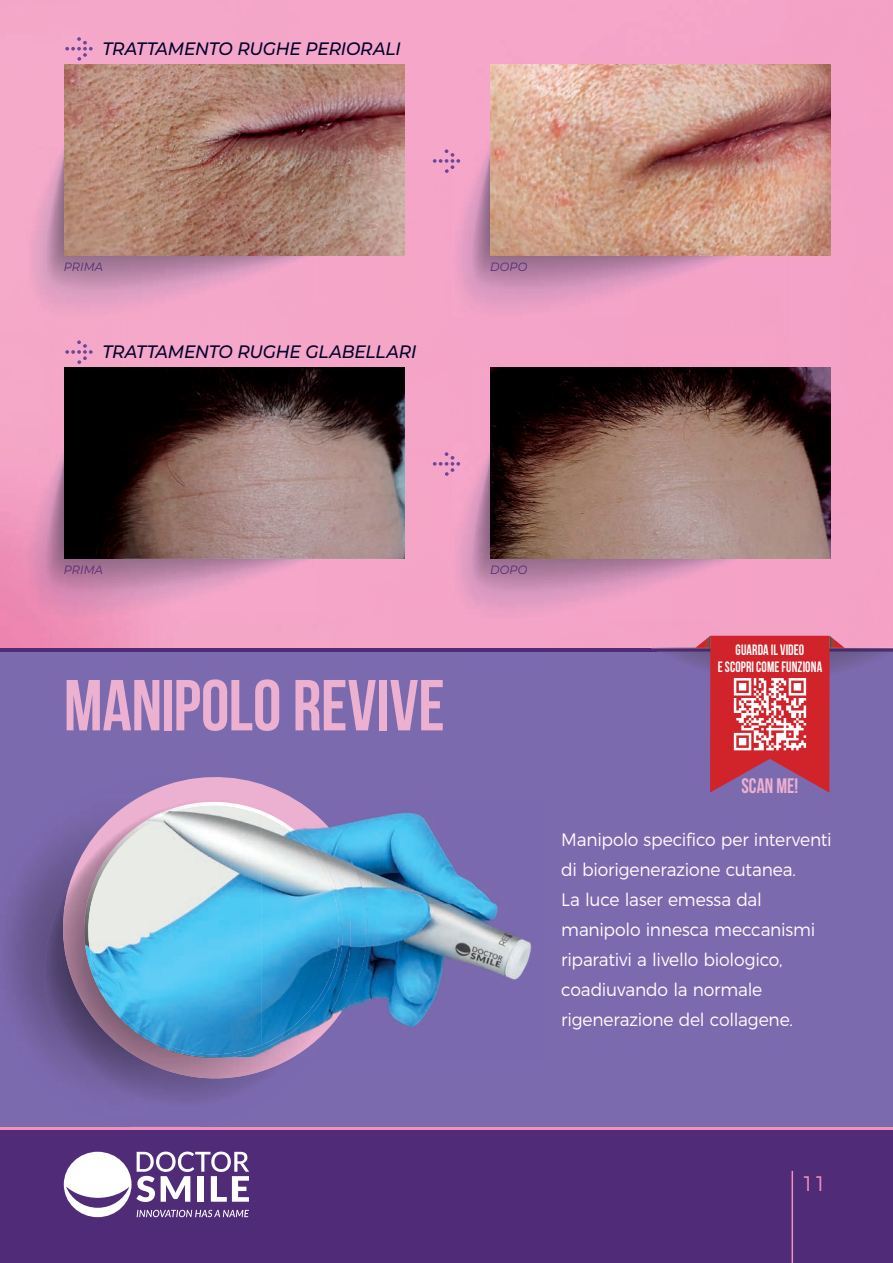
<style>
.page{position:relative;width:893px;height:1263px;background:#fff}
.page>*{position:absolute;margin:0;border:0;box-sizing:border-box;transform-origin:0 0}
.t1{font:700 72px "Bebas Neue";letter-spacing:-.005em;color:#ecb0d0}
.t2{font:700 21px "Bebas Neue";letter-spacing:.005em;color:#ecb0d0;scale:.95 1}
.t3{font:300 21px "Montserrat";color:#f390bc;scale:.95 1}
.t4{font:300 18px/30px "Montserrat";letter-spacing:-.01em;color:#fff;scale:.95 1}
.t5{font:italic 500 18px "Montserrat";letter-spacing:-.015em;color:#00002b;scale:.95 1}
.t6{font:700 15px/16.5px "Bebas Neue";letter-spacing:.005em;color:#fff;text-align:center;scale:.9 1}
.t7{font:italic 12px "Montserrat";letter-spacing:.005em;color:#502b77;scale:.95 1}
</style>
<div class="page">
<div style="left:0;top:1130px;width:893px;height:133px;background:#502b77"></div>
<svg style="left:64px;top:1151px;width:185px;height:66px"></svg>
<hr style="left:791px;top:1171px;width:2px;height:92px;background:#f390bc">
<hr style="left:0;top:1127px;width:893px;height:3px;background:#f390bc">
<div style="left:0;top:0;width:788px;height:161px;background:#f5a6c9"></div>
<div style="left:788px;top:0;width:105px;height:647px;background:#f4a2c6"></div>
<div style="left:315px;top:161px;width:157px;height:487px;background:#f5a5c7"></div>
<img style="left:27px;top:139px;width:291px;height:178px">
<img style="left:27px;top:442px;width:291px;height:178px">
<img style="left:453px;top:139px;width:291px;height:178px">
<img style="left:453px;top:442px;width:291px;height:178px">
<img style="left:64px;top:64px;width:340px;height:192px">
<img style="left:490px;top:64px;width:340px;height:192px">
<img style="left:490px;top:367px;width:340px;height:192px">
<svg style="left:433px;top:149px;width:27px;height:24px"></svg>
<svg style="left:433px;top:452px;width:27px;height:24px"></svg>
<img style="left:64px;top:367px;width:340px;height:192px">
<div style="left:0;top:651px;width:893px;height:476px;background:#7c6aaf"></div>
<svg style="left:41px;top:777px;width:231px;height:323px"></svg>
<img style="left:84px;top:1078px;width:103px;height:24px">
<img style="left:58px;top:799px;width:214px;height:279px">
<svg style="left:70px;top:788px;width:229px;height:284px"></svg>
<img style="left:380px;top:812px;width:117px;height:92px">
<img style="left:380px;top:904px;width:152px;height:124px">
<img style="left:357px;top:816px;width:23px;height:189px">
<img style="left:110px;top:802px;width:206px;height:13px">
<img style="left:79px;top:1005px;width:34px;height:11px">
<img style="left:118px;top:1045px;width:192px;height:12px">
<img style="left:70px;top:806px;width:192px;height:199px">
<img style="left:261px;top:815px;width:96px;height:230px">
<img style="left:113px;top:1004px;width:149px;height:50px">
<hr style="left:0;top:648px;width:893px;height:3px;background:#502b77">
<svg style="left:65px;top:37px;width:28px;height:24px"></svg>
<svg style="left:65px;top:340px;width:28px;height:24px"></svg>
<img style="left:651px;top:648px;width:242px;height:3px">
<img style="left:649px;top:647px;width:244px;height:1px">
<svg style="left:695px;top:636px;width:150px;height:157px"></svg>
<p class="t5" style="left:102px;top:36px;width:315px">TRATTAMENTO RUGHE PERIORALI</p>
<p class="t7" style="left:64px;top:258px;width:43px">PRIMA</p>
<p class="t5" style="left:102px;top:339px;width:332px">TRATTAMENTO RUGHE GLABELLARI</p>
<p class="t7" style="left:490px;top:258px;width:41px">DOPO</p>
<p class="t7" style="left:64px;top:562px;width:43px">PRIMA</p>
<h1 class="t1" style="left:64px;top:666px;width:382px">MANIPOLO REVIVE</h1>
<p class="t7" style="left:490px;top:562px;width:41px">DOPO</p>
<p class="t6" style="left:718px;top:641px;width:117px">GUARDA IL VIDEO<br>E SCOPRI COME FUNZIONA</p>
<p class="t2" style="left:741px;top:774px;width:61px">SCAN ME!</p>
<p class="t4" style="left:561px;top:823px;width:286px">Manipolo specifico per interventi di biorigenerazione cutanea.<br>La luce laser emessa dal manipolo innesca meccanismi riparativi a livello biologico, coadiuvando la normale rigenerazione del collagene.</p>
<p class="t3" style="left:802px;top:1167px;width:27px">11</p>
</div>
